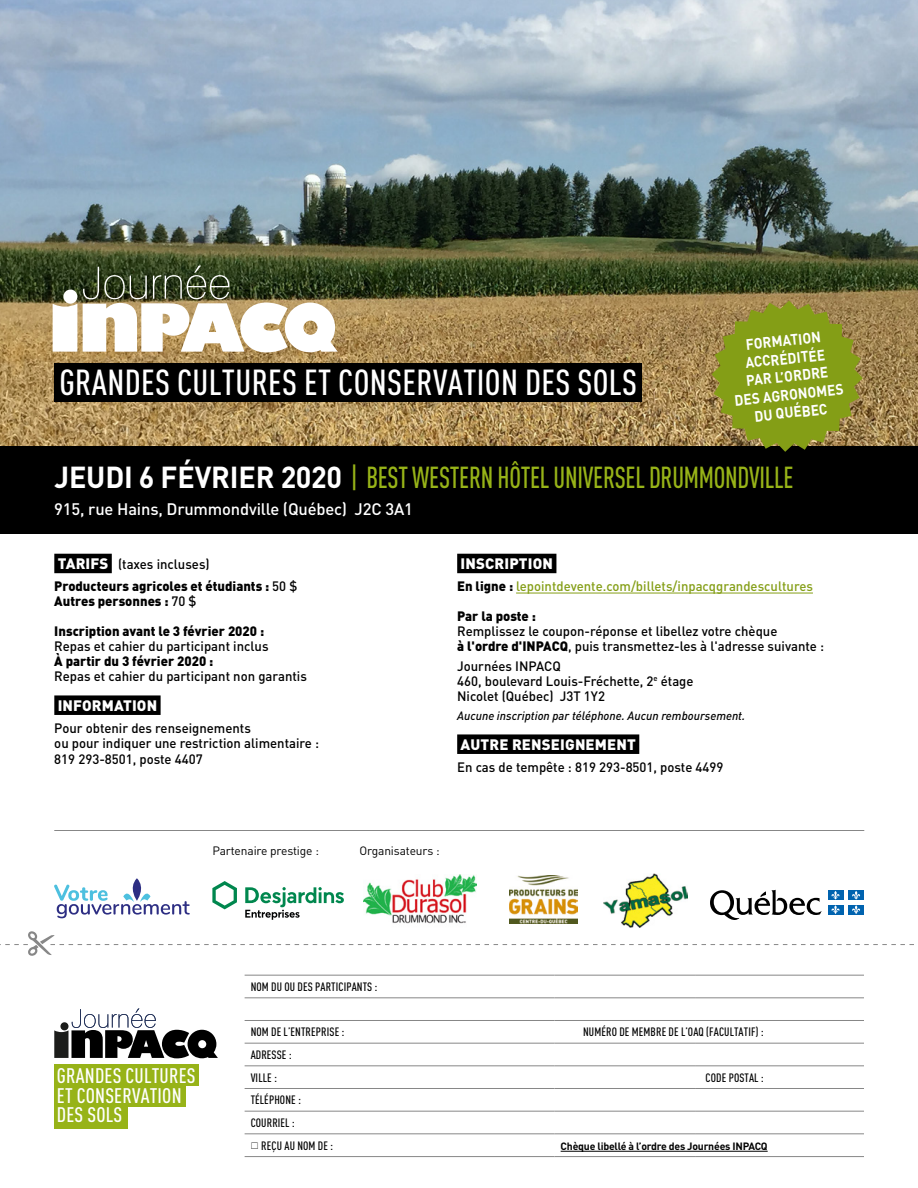
<style>
.page{position:relative;width:918px;height:1188px;background:#fff}
.page>*{position:absolute;margin:0;border:0;box-sizing:border-box;transform-origin:0 0}
.t1{font:500 condensed 35.7px "DINOT";letter-spacing:.01em;color:#fff}
._1_Lieu{font:500 condensed 30px "DINOT";letter-spacing:-.01em;color:#97b318;scale:.88 1}
.t2{font:500 condensed 20.85px/19.5px "DINOT";letter-spacing:.01em;color:#fff}
._1_adresse{font:500 16.5px "DINOT";letter-spacing:-.01em;color:#fff}
._2_txt_courant{font:700 15px "DINOT";color:#fff;scale:.9 1}
._2_sous-titre_sectio{font:900 15px "DINOT";letter-spacing:.01em;color:#fff}
._2_txt_courant-2{font:500 13.5px/15px "DINOT";color:#000}
.p_txt_courant_info{font:500 13.5px/15px "DINOT";color:#000}
._2_txt_courant-3{font:900 13.5px "DINOT";color:#000}
._2_txt_courant-4{font:500 13.5px "DINOT";color:#849e16}
._2_sous-titre_sectio-2{font:500 13.5px "DINOT";color:#000}
.t3{font:500 condensed 12px "DINOT";letter-spacing:.01em;color:#000}
._2_txt_courant-5{font:italic 500 12px "DINOT";color:#000}
.t4{font:12px "DINOT";letter-spacing:-.01em;color:#000}
.t5{font:700 10.5px "DINOT";letter-spacing:-.02em;color:#000}
.s1{font-weight:700;font-stretch:normal;color:#fff}
.s2{font-weight:900;font-size:15px;color:#fff}
.s3{font-weight:500}
.s4{font-weight:900}
.s5{font-weight:900;color:#000}
</style>
<div class="page">
<img style="left:0;top:0;width:918px;height:446px">
<div style="left:54px;top:554px;width:58px;height:19px;background:#000"></div>
<div style="left:54px;top:695px;width:107px;height:20px;background:#000"></div>
<div style="left:457px;top:554px;width:99px;height:19px;background:#000"></div>
<hr style="left:516px;top:593px;width:297px;height:1px;background:#849e16">
<div style="left:457px;top:734px;width:182px;height:20px;background:#000"></div>
<div style="left:0;top:446px;width:918px;height:88px;background:#000"></div>
<div style="left:54px;top:363px;width:588px;height:38px;background:#000"></div>
<svg style="left:53px;top:266px;width:285px;height:86px"></svg>
<hr style="left:245px;top:975px;width:310px;height:1px;background:#878787">
<hr style="left:555px;top:975px;width:140px;height:1px;background:#878787">
<hr style="left:695px;top:975px;width:169px;height:1px;background:#878787">
<hr style="left:245px;top:997px;width:310px;height:1px;background:#878787">
<hr style="left:555px;top:997px;width:140px;height:1px;background:#878787">
<hr style="left:695px;top:997px;width:169px;height:1px;background:#878787">
<hr style="left:245px;top:1020px;width:310px;height:1px;background:#878787">
<hr style="left:555px;top:1020px;width:140px;height:1px;background:#878787">
<hr style="left:695px;top:1020px;width:169px;height:1px;background:#878787">
<hr style="left:245px;top:1043px;width:310px;height:1px;background:#878787">
<hr style="left:555px;top:1043px;width:140px;height:1px;background:#878787">
<hr style="left:695px;top:1043px;width:169px;height:1px;background:#878787">
<hr style="left:245px;top:1065px;width:310px;height:1px;background:#878787">
<hr style="left:555px;top:1065px;width:140px;height:1px;background:#878787">
<hr style="left:695px;top:1065px;width:169px;height:1px;background:#878787">
<hr style="left:245px;top:1088px;width:310px;height:1px;background:#878787">
<hr style="left:555px;top:1088px;width:140px;height:1px;background:#878787">
<hr style="left:695px;top:1088px;width:169px;height:1px;background:#878787">
<hr style="left:245px;top:1111px;width:310px;height:1px;background:#878787">
<hr style="left:555px;top:1111px;width:140px;height:1px;background:#878787">
<hr style="left:695px;top:1111px;width:169px;height:1px;background:#878787">
<hr style="left:245px;top:1133px;width:310px;height:1px;background:#878787">
<hr style="left:555px;top:1133px;width:140px;height:1px;background:#878787">
<hr style="left:695px;top:1133px;width:169px;height:1px;background:#878787">
<hr style="left:245px;top:1156px;width:310px;height:1px;background:#878787">
<hr style="left:555px;top:1156px;width:140px;height:1px;background:#878787">
<hr style="left:695px;top:1156px;width:169px;height:1px;background:#878787">
<hr style="left:561px;top:1151px;width:207px;height:1px;background:#000">
<img style="left:363px;top:875px;width:114px;height:49px">
<img style="left:604px;top:874px;width:84px;height:54px">
<hr style="left:54px;top:830px;width:810px;height:1px;background:#878787">
<div style="left:54px;top:1064px;width:167px;height:65px;background:#97b318"></div>
<svg style="left:54px;top:1021px;width:164px;height:37px"></svg>
<img style="left:72px;top:1009px;width:84px;height:19px">
<div style="left:128px;top:1107px;width:99px;height:26px;background:#fff"></div>
<div style="left:187px;top:1086px;width:41px;height:26px;background:#fff"></div>
<div style="left:199px;top:1063px;width:33px;height:26px;background:#fff"></div>
<svg style="left:212px;top:881px;width:25px;height:28px"></svg>
<svg style="left:245px;top:887px;width:99px;height:33px"></svg>
<svg style="left:710px;top:890px;width:112px;height:30px"></svg>
<div style="left:828px;top:890px;width:15px;height:10px;background:#0063af"></div>
<div style="left:848px;top:890px;width:16px;height:10px;background:#0063af"></div>
<div style="left:828px;top:905px;width:15px;height:9px;background:#0063af"></div>
<svg style="left:831px;top:891px;width:9px;height:23px"></svg>
<div style="left:848px;top:905px;width:16px;height:9px;background:#0063af"></div>
<svg style="left:852px;top:891px;width:8px;height:23px"></svg>
<svg style="left:54px;top:878px;width:136px;height:40px"></svg>
<svg style="left:712px;top:301px;width:151px;height:151px;background:#869024"></svg>
<svg style="left:0;top:931px;width:914px;height:25px"></svg>
<img style="left:509px;top:875px;width:69px;height:48px">
<p class="t1" style="left:59px;top:361px;width:579px">GRANDES CULTURES ET CONSERVATION DES SOLS</p>
<p class="_2_txt_courant" style="left:745px;top:335px;width:85px;rotate:-6deg">FORMATION</p>
<p class="_2_txt_courant" style="left:744px;top:353px;width:90px;rotate:-6deg">ACCRÉDITÉE</p>
<p class="_2_txt_courant" style="left:745px;top:371px;width:93px;rotate:-6deg">PAR L’ORDRE</p>
<p class="_2_txt_courant" style="left:734px;top:390px;width:123px;rotate:-6deg">DES AGRONOMES</p>
<p class="_2_txt_courant" style="left:753px;top:406px;width:83px;rotate:-6deg">DU QUÉBEC</p>
<p class="_1_Lieu" style="left:54px;top:460px;width:841px"><span class="s1">JEUDI 6 FÉVRIER 2020</span> | BEST WESTERN HÔTEL UNIVERSEL DRUMMONDVILLE</p>
<p class="_1_adresse" style="left:54px;top:497px;width:360px">915, rue Hains, Drummondville (Québec) J2C 3A1</p>
<p class="_2_sous-titre_sectio-2" style="left:58px;top:555px;width:153px"><span class="s2">TARIFS</span> (taxes incluses)</p>
<p class="_2_txt_courant-3" style="left:54px;top:577px;width:245px">Producteurs agricoles et étudiants : <span class="s3">50 $</span></p>
<p class="_2_txt_courant-3" style="left:54px;top:592px;width:144px">Autres personnes : <span class="s3">70 $</span></p>
<p class="_2_txt_courant-2" style="left:54px;top:623px;width:216px"><span class="s4">Inscription avant le 3 février 2020 :<br></span>Repas et cahier du participant inclus</p>
<p class="_2_txt_courant-2" style="left:54px;top:653px;width:254px"><span class="s4">À partir du 3 février 2020 :<br></span>Repas et cahier du participant non garantis</p>
<p class="_2_sous-titre_sectio" style="left:58px;top:696px;width:101px">INFORMATION</p>
<p class="p_txt_courant_info" style="left:54px;top:720px;width:266px">Pour obtenir des renseignements<br>ou pour indiquer une restriction alimentaire :</p>
<p class="p_txt_courant_info" style="left:54px;top:752px;width:150px">819 293-8501, poste 4407</p>
<p class="_2_sous-titre_sectio" style="left:461px;top:554px;width:94px">INSCRIPTION</p>
<p class="_2_txt_courant-4" style="left:457px;top:577px;width:357px"><span class="s5">En ligne :</span> lepointdevente.com/billets/inpacqgrandescultures</p>
<p class="_2_txt_courant-3" style="left:457px;top:607px;width:80px">Par la poste :</p>
<p class="_2_txt_courant-2" style="left:457px;top:623px;width:368px">Remplissez le coupon-réponse et libellez votre chèque<br><span class="s4">à l'ordre d'INPACQ</span>, puis transmettez-les à l'adresse suivante :</p>
<p class="_2_txt_courant-2" style="left:457px;top:658px;width:105px">Journées INPACQ</p>
<p class="_2_txt_courant-2" style="left:457px;top:673px;width:238px">460, boulevard Louis-Fréchette, 2<sup>e</sup> étage</p>
<p class="_2_txt_courant-2" style="left:457px;top:688px;width:149px">Nicolet (Québec) J3T 1Y2</p>
<p class="_2_txt_courant-5" style="left:457px;top:708px;width:289px">Aucune inscription par téléphone. Aucun remboursement.</p>
<p class="_2_sous-titre_sectio" style="left:461px;top:735px;width:177px">AUTRE RENSEIGNEMENT</p>
<p class="p_txt_courant_info" style="left:457px;top:759px;width:268px">En cas de tempête : 819 293-8501, poste 4499</p>
<p class="t4" style="left:212px;top:843px;width:108px">Partenaire prestige :</p>
<p class="t4" style="left:360px;top:843px;width:82px">Organisateurs :</p>
<p class="t2" style="left:57px;top:1066px;width:140px">GRANDES CULTURES<br>ET CONSERVATION<br>DES SOLS</p>
<p class="t3" style="left:251px;top:980px;width:128px">NOM DU OU DES PARTICIPANTS :</p>
<p class="t3" style="left:251px;top:1025px;width:95px">NOM DE L’ENTREPRISE :</p>
<p class="t3" style="left:583px;top:1025px;width:182px">NUMÉRO DE MEMBRE DE L’OAQ (FACULTATIF) :</p>
<p class="t3" style="left:251px;top:1048px;width:43px">ADRESSE :</p>
<p class="t3" style="left:251px;top:1070px;width:28px">VILLE :</p>
<p class="t3" style="left:706px;top:1070px;width:60px">CODE POSTAL :</p>
<p class="t3" style="left:251px;top:1093px;width:52px">TÉLÉPHONE :</p>
<p class="t3" style="left:251px;top:1116px;width:46px">COURRIEL :</p>
<p class="t3" style="left:261px;top:1138px;width:73px">REÇU AU NOM DE :</p>
<p class="t5" style="left:561px;top:1139px;width:209px">Chèque libellé à l’ordre des Journées INPACQ</p>
</div>
